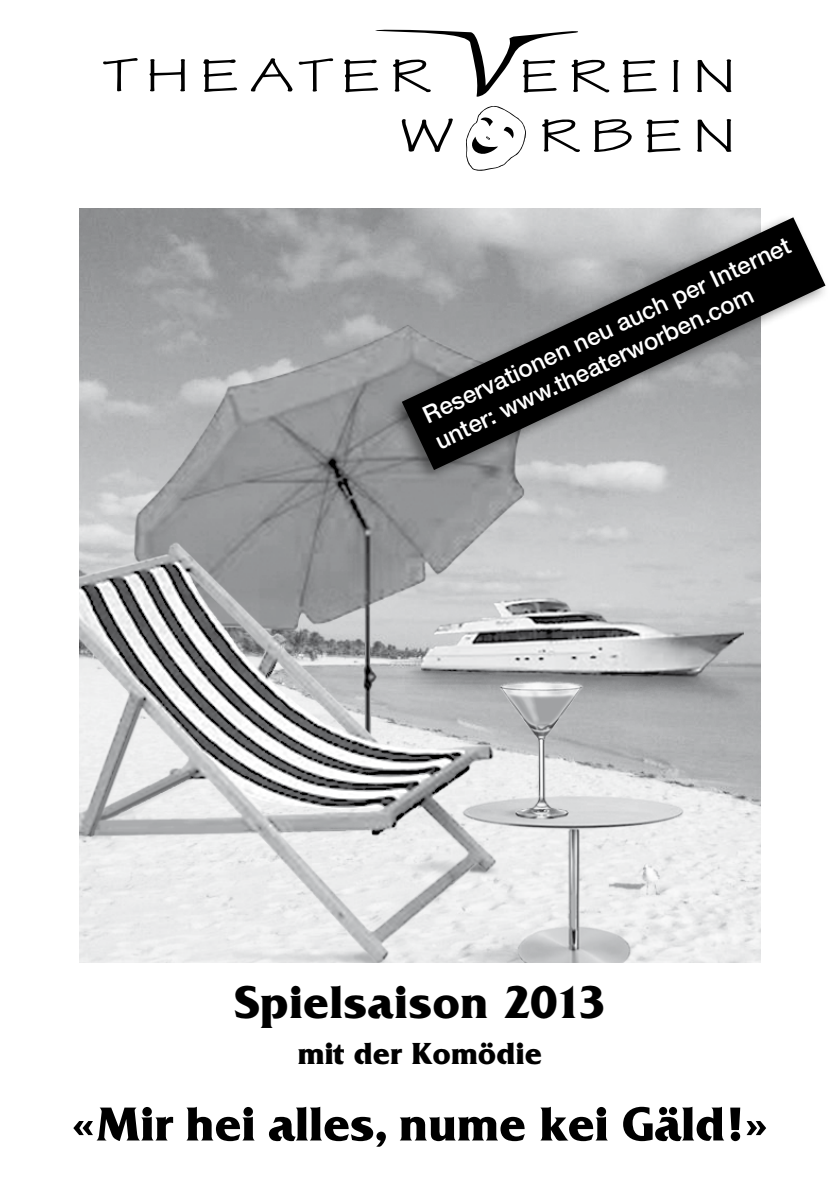
<style>
.page{position:relative;width:840px;height:1191px;background:#fff}
.page>*{position:absolute;margin:0;border:0;box-sizing:border-box;transform-origin:0 0}
.t1{font:700 50px "Friz Quadrata";color:#000}
.t2{font:700 48px "Friz Quadrata";letter-spacing:.01em;color:#000}
.t3{font:700 32px "Friz Quadrata";color:#000}
.t4{font:500 24px/29px "Helvetica Neue";color:#fff}
</style>
<div class="page">
<img style="left:79px;top:208px;width:681px;height:754px">
<svg style="left:103px;top:58px;width:35px;height:33px"></svg>
<svg style="left:250px;top:58px;width:42px;height:34px"></svg>
<svg style="left:298px;top:58px;width:35px;height:34px"></svg>
<svg style="left:149px;top:59px;width:36px;height:33px"></svg>
<svg style="left:203px;top:59px;width:34px;height:33px"></svg>
<svg style="left:697px;top:59px;width:34px;height:33px"></svg>
<svg style="left:344px;top:30px;width:265px;height:67px"></svg>
<svg style="left:673px;top:59px;width:5px;height:33px"></svg>
<svg style="left:622px;top:60px;width:34px;height:33px"></svg>
<svg style="left:401px;top:118px;width:51px;height:34px"></svg>
<svg style="left:697px;top:119px;width:34px;height:33px"></svg>
<svg style="left:594px;top:119px;width:37px;height:33px"></svg>
<svg style="left:542px;top:119px;width:37px;height:34px"></svg>
<svg style="left:646px;top:119px;width:34px;height:33px"></svg>
<svg style="left:466px;top:106px;width:59px;height:65px"></svg>
<div style="left:387px;top:213px;width:442px;height:272px;background:#000;opacity:.43"></div>
<svg style="left:401px;top:217px;width:424px;height:253px;background:#7f8081"></svg>
<p class="t4" style="left:417px;top:402px;width:405px;rotate:-25deg">Reservationen neu auch per Internet unter: www.theaterworben.com</p>
<h2 class="t2" style="left:234px;top:976px;width:372px">Spielsaison 2013</h2>
<h3 class="t3" style="left:298px;top:1036px;width:245px">mit der Komödie</h3>
<h1 class="t1" style="left:70px;top:1096px;width:700px">«Mir hei alles, nume kei Gäld!»</h1>
</div>
